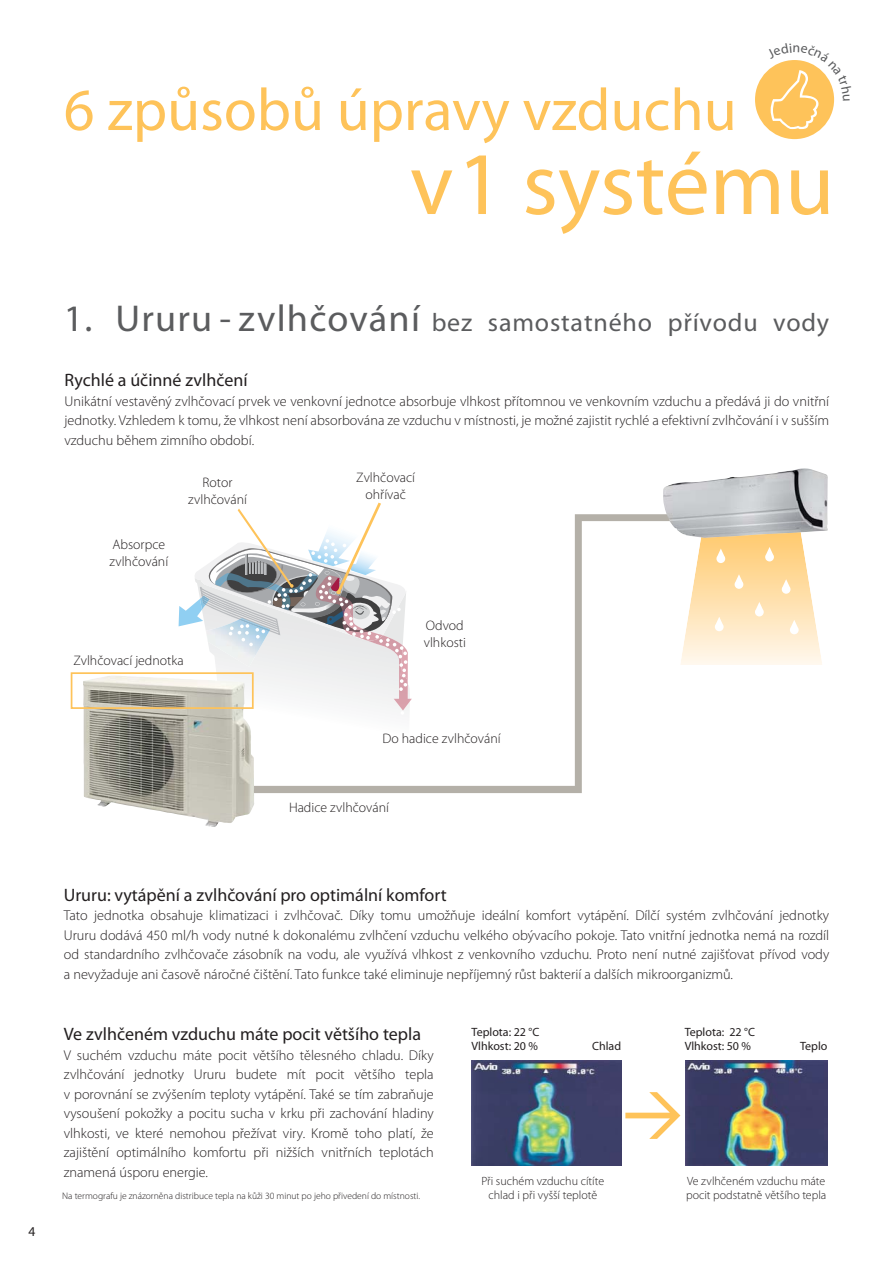
<style>
.page{position:relative;width:893px;height:1263px;background:#fff}
.page>*{position:absolute;margin:0;border:0;box-sizing:border-box;transform-origin:0 0}
.t1{font:90px "Myriad Pro";color:#fec35a}
.t2{font:60px "Myriad Pro";color:#fec35a}
.t3{font:25.5px "Myriad Pro";letter-spacing:.03em;color:#5b5c5e}
.t4{font:18px "Myriad Pro";color:#231f20}
.t5{font:300 14.25px/19.5px "Myriad Pro";color:#231f20;text-align:justify}
.t6{font:300 13.8px/16.5px "Myriad Pro";color:#231f20}
.t7{font:13.5px "Myriad Pro";color:#231f20}
.t8{font:300 12px/14.4px "Myriad Pro";color:#231f20;text-align:center}
.t9{font:12px/14.4px "Myriad Pro";color:#231f20}
.t10{font:300 9.6px "Myriad Pro";color:#231f20}
.s1{font-size:37.5px}
</style>
<div class="page">
<img style="left:472px;top:1060px;width:149px;height:105px">
<img style="left:685px;top:1060px;width:142px;height:105px">
<svg style="left:625px;top:1092px;width:55px;height:47px"></svg>
<svg style="left:178px;top:503px;width:203px;height:168px"></svg>
<img style="left:681px;top:538px;width:141px;height:127px">
<svg style="left:217px;top:514px;width:446px;height:279px"></svg>
<svg style="left:790px;top:620px;width:9px;height:14px"></svg>
<svg style="left:755px;top:602px;width:9px;height:14px"></svg>
<svg style="left:716px;top:548px;width:9px;height:15px"></svg>
<svg style="left:765px;top:547px;width:9px;height:14px"></svg>
<svg style="left:715px;top:617px;width:9px;height:14px"></svg>
<svg style="left:782px;top:579px;width:8px;height:15px"></svg>
<svg style="left:735px;top:574px;width:8px;height:15px"></svg>
<img style="left:83px;top:675px;width:171px;height:152px">
<img style="left:663px;top:468px;width:165px;height:70px">
<div style="left:71px;top:672px;width:183px;height:37px;border:2px solid #fec35a"></div>
<div style="left:755px;top:60px;width:79px;height:79px;background:#fec35a;border-radius:50%"></div>
<svg style="left:766px;top:60px;width:69px;height:69px"></svg>
<h2 class="t2" style="left:64px;top:87px;width:674px">6 způsobů úpravy vzduchu</h2>
<h1 class="t1" style="left:410px;top:150px;width:426px">v1 systému</h1>
<h3 class="t3" style="left:64px;top:313px;width:767px"><span class="s1">1. Ururu - zvlhčování</span> bez samostatného přívodu vody</h3>
<p class="t4" style="left:64px;top:374px;width:185px">Rychlé a účinné zvlhčení</p>
<p class="t5" style="left:64px;top:393px;width:766px">Unikátní vestavěný zvlhčovací prvek ve venkovní jednotce absorbuje vlhkost přítomnou ve venkovním vzduchu a předává ji do vnitřní jednotky. Vzhledem k tomu, že vlhkost není absorbována ze vzduchu v místnosti, je možné zajistit rychlé a efektivní zvlhčování i v sušším vzduchu během zimního období.</p>
<p class="t6" style="left:109px;top:538px;width:60px">Absorpce zvlhčování</p>
<p class="t6" style="left:188px;top:476px;width:60px;text-align:center">Rotor zvlhčování</p>
<p class="t6" style="left:73px;top:653px;width:112px">Zvlhčovací jednotka</p>
<p class="t6" style="left:356px;top:471px;width:60px;text-align:center">Zvlhčovací ohřívač</p>
<p class="t6" style="left:424px;top:619px;width:44px">Odvod vlhkosti</p>
<p class="t6" style="left:383px;top:731px;width:120px">Do hadice zvlhčování</p>
<p class="t6" style="left:289px;top:801px;width:102px">Hadice zvlhčování</p>
<p class="t7" style="left:29px;top:1226px;width:8px">4</p>
<p class="t4" style="left:64px;top:888px;width:384px">Ururu: vytápění a zvlhčování pro optimální komfort</p>
<p class="t5" style="left:64px;top:907px;width:767px">Tato jednotka obsahuje klimatizaci i zvlhčovač. Díky tomu umožňuje ideální komfort vytápění. Dílčí systém zvlhčování jednotky Ururu dodává 450 ml/h vody nutné k dokonalému zvlhčení vzduchu velkého obývacího pokoje. Tato vnitřní jednotka nemá na rozdíl od standardního zvlhčovače zásobník na vodu, ale využívá vlhkost z venkovního vzduchu. Proto není nutné zajišťovat přívod vody a nevyžaduje ani časově náročné čištění. Tato funkce také eliminuje nepříjemný růst bakterií a dalších mikroorganizmů.</p>
<p class="t4" style="left:64px;top:1027px;width:359px">Ve zvlhčeném vzduchu máte pocit většího tepla</p>
<p class="t5" style="left:64px;top:1047px;width:371px">V suchém vzduchu máte pocit většího tělesného chladu. Díky zvlhčování jednotky Ururu budete mít pocit většího tepla v porovnání se zvýšením teploty vytápění. Také se tím zabraňuje vysoušení pokožky a pocitu sucha v krku při zachování hladiny vlhkosti, ve které nemohou přežívat viry. Kromě toho platí, že zajištění optimálního komfortu při nižších vnitřních teplotách znamená úsporu energie.</p>
<p class="t10" style="left:62px;top:1192px;width:359px">Na termografu je znázorněna distribuce tepla na kůži 30 minut po jeho přivedení do místnosti.</p>
<p class="t9" style="left:472px;top:1025px;width:69px">Teplota: 22 °C<br>Vlhkost: 20 %</p>
<p class="t9" style="left:685px;top:1025px;width:72px">Teplota: 22 °C</p>
<p class="t9" style="left:592px;top:1040px;width:31px">Chlad</p>
<p class="t9" style="left:685px;top:1040px;width:68px">Vlhkost: 50 %</p>
<p class="t9" style="left:800px;top:1040px;width:29px">Teplo</p>
<p class="t8" style="left:481px;top:1175px;width:124px">Při suchém vzduchu cítíte chlad i při vyšší teplotě</p>
<p class="t8" style="left:686px;top:1175px;width:142px;text-align:left">Ve zvlhčeném vzduchu máte pocit podstatně většího tepla</p>
</div>
